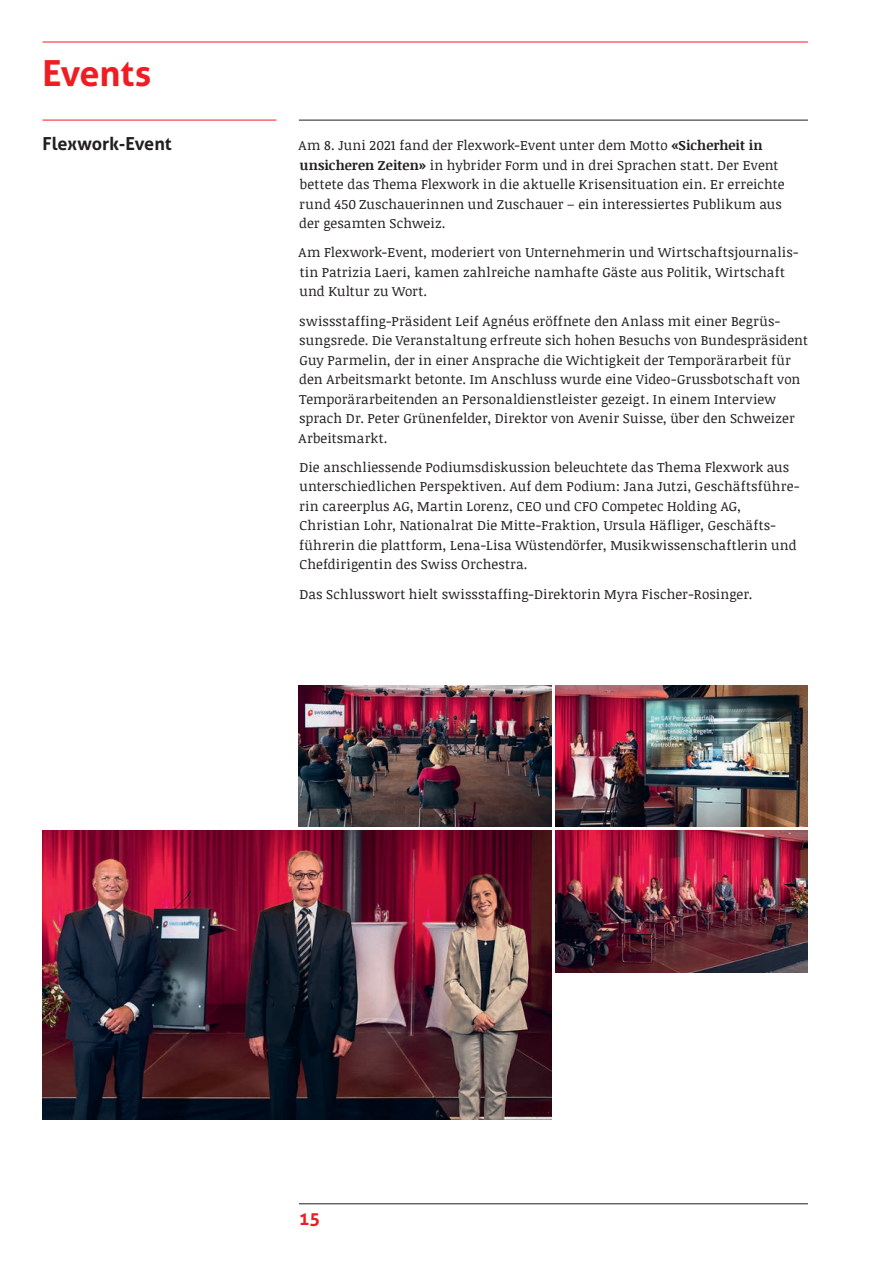
<style>
.page{position:relative;width:893px;height:1263px;background:#fff}
.page>*{position:absolute;margin:0;border:0;box-sizing:border-box;transform-origin:0 0}
.t1{font:700 36px "Aller";letter-spacing:-.005em;color:#ee1d23}
.t2{font:700 18px "Aller";color:#231f20}
.t3{font:700 18px "Aller";color:#ee1d23}
.t4{font:13.5px/19.5px "Noticia Text";letter-spacing:.01em;color:#231f20}
.s1{font-weight:700}
</style>
<div class="page">
<img style="left:299px;top:685px;width:252px;height:142px">
<img style="left:555px;top:831px;width:253px;height:141px">
<img style="left:555px;top:685px;width:253px;height:142px">
<img style="left:43px;top:831px;width:508px;height:289px">
<hr style="left:299px;top:1203px;width:509px;height:1px;background:#231f20">
<hr style="left:299px;top:120px;width:509px;height:1px;background:#231f20">
<hr style="left:43px;top:42px;width:765px;height:1px;background:#ee1d23">
<hr style="left:43px;top:120px;width:233px;height:1px;background:#ee1d23">
<h1 class="t1" style="left:43px;top:51px;width:110px">Events</h1>
<h2 class="t2" style="left:43px;top:133px;width:131px">Flexwork-Event</h2>
<p class="t4" style="left:299px;top:135px;width:488px">Am 8. Juni 2021 fand der Flexwork-Event unter dem Motto <span class="s1">«Sicherheit in unsicheren Zeiten»</span> in hybrider Form und in drei Sprachen statt. Der Event bettete das Thema Flexwork in die aktuelle Krisensituation ein. Er erreichte rund 450 Zuschauerinnen und Zuschauer – ein interessiertes Publikum aus der gesamten Schweiz.</p>
<p class="t4" style="left:299px;top:243px;width:501px">Am Flexwork-Event, moderiert von Unternehmerin und Wirtschaftsjournalis&shy;tin Patrizia Laeri, kamen zahlreiche namhafte Gäste aus Politik, Wirtschaft und Kultur zu Wort.</p>
<p class="t4" style="left:299px;top:311px;width:511px">swissstaffing-Präsident Leif Agnéus eröffnete den Anlass mit einer Begrüs&shy;sungsrede. Die Veranstaltung erfreute sich hohen Besuchs von Bundespräsident Guy Parmelin, der in einer Ansprache die Wichtigkeit der Temporärarbeit für den Arbeitsmarkt betonte. Im Anschluss wurde eine Video-Grussbotschaft von Temporärarbeitenden an Personaldienstleister gezeigt. In einem Interview sprach Dr. Peter Grünenfelder, Direktor von Avenir Suisse, über den Schweizer Arbeitsmarkt.</p>
<p class="t4" style="left:299px;top:457px;width:502px">Die anschliessende Podiumsdiskussion beleuchtete das Thema Flexwork aus unterschiedlichen Perspektiven. Auf dem Podium: Jana Jutzi, Geschäftsführe&shy;rin careerplus AG, Martin Lorenz, CEO und CFO Competec Holding AG, Christian Lohr, Nationalrat Die Mitte-Fraktion, Ursula Häfliger, Geschäfts&shy;führerin die -plattform, Lena-Lisa Wüstendörfer, Musikwissenschaftlerin und Chefdirigentin des Swiss Orchestra.</p>
<p class="t4" style="left:300px;top:584px;width:454px">Das Schlusswort hielt swissstaffing-Direktorin Myra Fischer-Rosinger.</p>
<h2 class="t3" style="left:299px;top:1208px;width:23px">15</h2>
</div>
